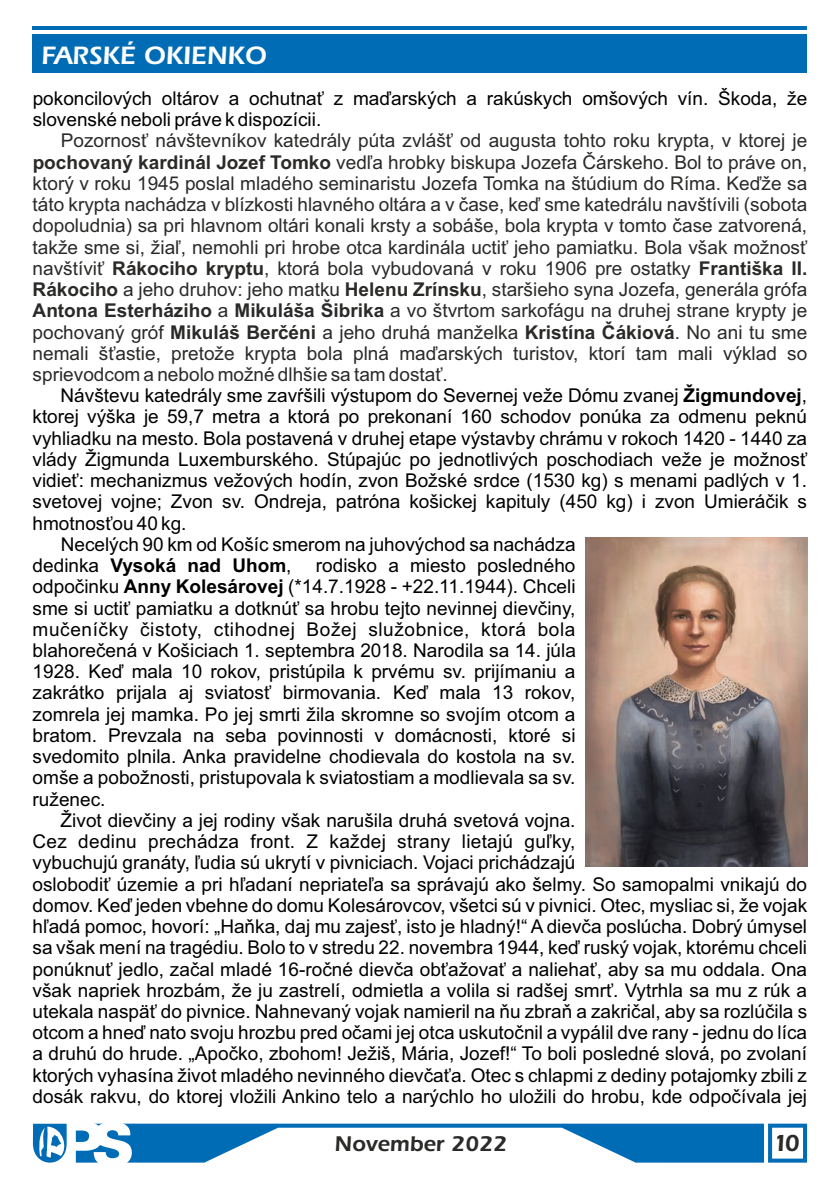
<style>
.page{position:relative;width:840px;height:1191px;background:#fff}
.page>*{position:absolute;margin:0;border:0;box-sizing:border-box;transform-origin:0 0}
.t1{font:900 26px "Erie";color:#fefefe}
.t2{font:900 24px "Erie";color:#2b2a29}
.t3{font:900 22px "Erie";color:#2b2a29}
.t4{font:19px/21.2px "Arial";color:#000}
.t5{font:19px/21.2px "Arial";color:#2b2a29;text-align:justify}
.s1{font-weight:700}
</style>
<div class="page">
<svg style="left:32px;top:1123px;width:774px;height:40px"></svg>
<div style="left:33px;top:34px;width:773px;height:39px;background:#006cb5"></div>
<hr style="left:33px;top:27px;width:773px;height:3px;background:#006cb5">
<img style="left:585px;top:537px;width:221px;height:329px">
<h1 class="t1" style="left:41px;top:44px;width:227px">FARSKÉ OKIENKO</h1>
<p class="t4" style="left:33px;top:89px;width:775px">pokoncilových oltárov a ochutnať z maďarských a rakúskych omšových vín. Škoda, že slovenské neboli práve k dispozícii.</p>
<p class="t5" style="left:33px;top:132px;width:775px;text-indent:28px">Pozornosť návštevníkov katedrály púta zvlášť od augusta tohto roku krypta, v ktorej je <span class="s1">pochovaný kardinál Jozef Tomko</span> vedľa hrobky biskupa Jozefa Čárskeho. Bol to práve on, ktorý v roku 1945 poslal mladého seminaristu Jozefa Tomka na štúdium do Ríma. Keďže sa táto krypta nachádza v blízkosti hlavného oltára a v čase, keď sme katedrálu navštívili (sobota dopoludnia) sa pri hlavnom oltári konali krsty a sobáše, bola krypta v tomto čase zatvorená, takže sme si, žiaľ, nemohli pri hrobe otca kardinála uctiť jeho pamiatku. Bola však možnosť navštíviť <span class="s1">Rákociho kryptu</span>, ktorá bola vybudovaná v roku 1906 pre ostatky <span class="s1">Františka II.<br>Rákociho</span> a jeho druhov: jeho matku <span class="s1">Helenu Zrínsku</span>, staršieho syna Jozefa, generála grófa <span class="s1">Antona Esterháziho</span> a <span class="s1">Mikuláša Šibrika</span> a vo štvrtom sarkofágu na druhej strane krypty je pochovaný gróf <span class="s1">Mikuláš Berčéni</span> a jeho druhá manželka <span class="s1">Kristína Čákiová</span>. No ani tu sme nemali šťastie, pretože krypta bola plná maďarských turistov, ktorí tam mali výklad so sprievodcom a nebolo možné dlhšie sa tam dostať.</p>
<p class="t4" style="left:32px;top:387px;width:775px;text-align:justify;text-indent:28px">Návštevu katedrály sme zavŕšili výstupom do Severnej veže Dómu zvanej <span class="s1">Žigmundovej</span>, ktorej výška je 59,7 metra a ktorá po prekonaní 160 schodov ponúka za odmenu peknú vyhliadku na mesto. Bola postavená v druhej etape výstavby chrámu v rokoch 1420 - 1440 za vlády Žigmunda Luxemburského. Stúpajúc po jednotlivých poschodiach veže je možnosť vidieť: mechanizmus vežových hodín, zvon Božské srdce (1530 kg) s menami padlých v 1. svetovej vojne; Zvon sv. Ondreja, patróna košickej kapituly (450 kg) i zvon Umieráčik s hmotnosťou 40 kg.</p>
<p class="t4" style="left:33px;top:535px;width:544px;text-indent:28px">Necelých 90 km od Košíc smerom na juhovýchod sa nachádza dedinka <span class="s1">Vysoká nad Uhom</span>,</p>
<p class="t4" style="left:33px;top:556px;width:544px;text-align:justify;text-indent:283px">rodisko a miesto posledného odpočinku <span class="s1">Anny Kolesárovej</span> (*14.7.1928 - +22.11.1944). Chceli sme si uctiť pamiatku a dotknúť sa hrobu tejto nevinnej dievčiny, mučeníčky čistoty, ctihodnej Božej služobnice, ktorá bola blahorečená v Košiciach 1. septembra 2018. Narodila sa 14. júla 1928. Keď mala 10 rokov, pristúpila k prvému sv. prijímaniu a zakrátko prijala aj sviatosť birmovania. Keď mala 13 rokov, zomrela jej mamka. Po jej smrti žila skromne so svojím otcom a bratom. Prevzala na seba povinnosti v domácnosti, ktoré si svedomito plnila. Anka pravidelne chodievala do kostola na sv. omše a pobožnosti, pristupovala k sviatostiam a modlievala sa sv. ruženec.</p>
<p class="t4" style="left:32px;top:811px;width:775px;text-indent:28px">Život dievčiny a jej rodiny však narušila druhá svetová vojna.<br>Cez dedinu prechádza front. Z každej strany lietajú guľky,<br>vybuchujú granáty, ľudia sú ukrytí v pivniciach. Vojaci prichádzajú<br>oslobodiť územie a pri hľadaní nepriateľa sa správajú ako šelmy. So samopalmi vnikajú do domov. Keď jeden vbehne do domu Kolesárovcov, všetci sú v pivnici. Otec, mysliac si, že vojak hľadá pomoc, hovorí: „Haňka, daj mu zajesť, isto je hladný!“ A dievča poslúcha. Dobrý úmysel sa však mení na tragédiu. Bolo to v stredu 22. novembra 1944, keď ruský vojak, ktorému chceli ponúknuť jedlo, začal mladé 16-ročné dievča obťažovať a naliehať, aby sa mu oddala. Ona však napriek hrozbám, že ju zastrelí, odmietla a volila si radšej smrť. Vytrhla sa mu z rúk a utekala naspäť do pivnice. Nahnevaný vojak namieril na ňu zbraň a zakričal, aby sa rozlúčila s otcom a hneď nato svoju hrozbu pred očami jej otca uskutočnil a vypálil dve rany - jednu do líca a druhú do hrude. „Apočko, zbohom! Ježiš, Mária, Jozef!“ To boli posledné slová, po zvolaní ktorých vyhasína život mladého nevinného dievčaťa. Otec s chlapmi z dediny potajomky zbili z dosák rakvu, do ktorej vložili Ankino telo a narýchlo ho uložili do hrobu, kde odpočívala jej</p>
<p class="t3" style="left:334px;top:1134px;width:174px">November 2022</p>
<p class="t2" style="left:772px;top:1132px;width:28px">10</p>
</div>
